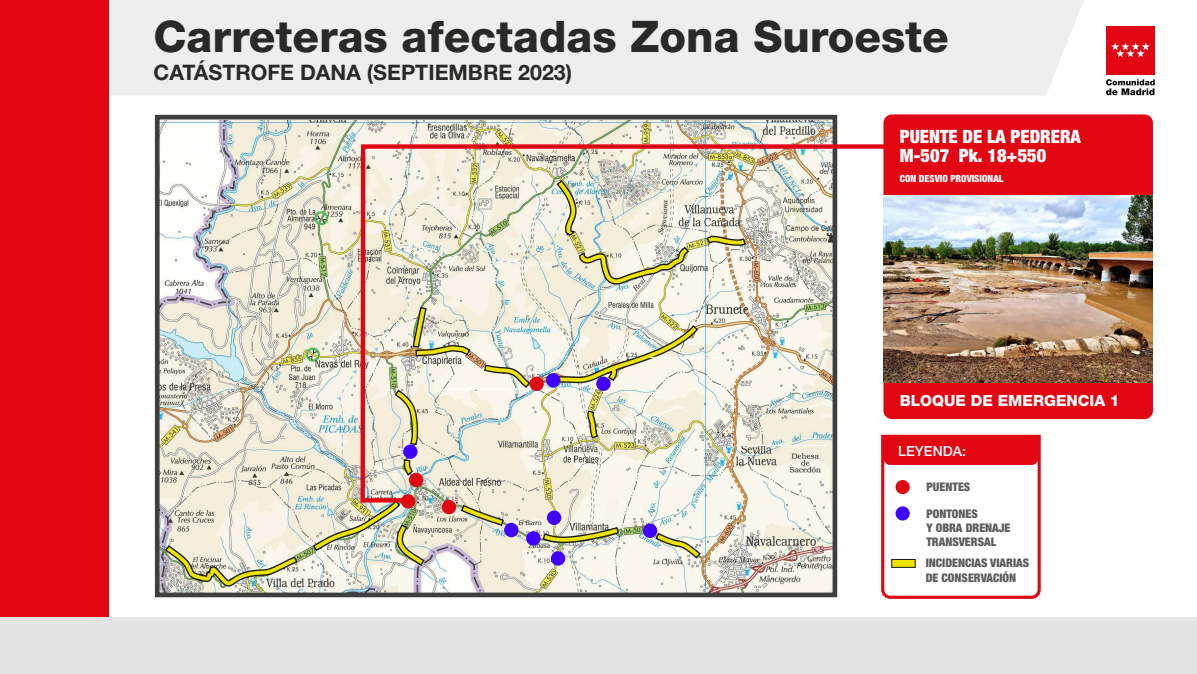
<style>
.page{position:relative;width:1197px;height:674px;background:#fff}
.page>*{position:absolute;margin:0;border:0;box-sizing:border-box;transform-origin:0 0}
.t1{font:800 43.6px "Helvetica Neue LT Std";color:#292928}
.t2{font:700 21.36px "Helvetica Neue LT Std";color:#292928}
.t3{font:900 condensed 18.4px/19.6px "Helvetica Neue LT Std";color:#fff}
.t4{font:800 15.32px "Helvetica Neue LT Std";color:#fff}
.t5{font:500 13.88px "Helvetica Neue LT Std";color:#fff}
.t6{font:900 condensed 11.88px/14.3px "Helvetica Neue LT Std";color:#5d5d5d}
.t7{font:900 condensed 9.8px "Helvetica Neue LT Std";color:#fff}
</style>
<div class="page">
<div style="left:109px;top:0;width:974px;height:95px;background:#eee"></div>
<div style="left:0;top:0;width:109px;height:673px;background:#e20512"></div>
<div style="left:0;top:617px;width:1196px;height:56px;background:#e5e5e5"></div>
<div style="left:1105px;top:26px;width:49px;height:49px;background:#e20512"></div>
<svg style="left:1111px;top:42px;width:38px;height:15px"></svg>
<svg style="left:1106px;top:79px;width:48px;height:16px"></svg>
<div style="left:883px;top:114px;width:269px;height:305px;background:#e20512;border-radius:8px"></div>
<img style="left:896px;top:196px;width:256px;height:187px">
<img style="left:161px;top:121px;width:670px;height:470px">
<img style="left:164px;top:544px;width:134px;height:45px">
<svg style="left:541px;top:526px;width:78px;height:17px"></svg>
<svg style="left:460px;top:504px;width:45px;height:23px"></svg>
<svg style="left:654px;top:532px;width:47px;height:27px"></svg>
<img style="left:311px;top:499px;width:114px;height:67px">
<div style="left:155px;top:115px;width:682px;height:482px;border:5px solid #3f3f3f"></div>
<div style="left:642px;top:523px;width:15px;height:15px;background:#3f00ff;border-radius:50%"></div>
<div style="left:526px;top:531px;width:14px;height:14px;background:#3f00ff;border-radius:50%"></div>
<div style="left:547px;top:510px;width:14px;height:15px;background:#3f00ff;border-radius:50%"></div>
<div style="left:550px;top:551px;width:15px;height:14px;background:#3f00ff;border-radius:50%"></div>
<div style="left:504px;top:523px;width:14px;height:14px;background:#3f00ff;border-radius:50%"></div>
<div style="left:401px;top:494px;width:14px;height:14px;background:#e20512;border-radius:50%"></div>
<div style="left:442px;top:500px;width:14px;height:14px;background:#e20512;border-radius:50%"></div>
<img style="left:358px;top:142px;width:538px;height:362px">
<svg style="left:879px;top:433px;width:162px;height:166px"></svg>
<div style="left:891px;top:559px;width:24px;height:9px;background:#ece300;border:1px solid #1c1c1b"></div>
<h1 class="t1" style="left:153px;top:11px;width:796px">Carreteras afectadas Zona Suroeste</h1>
<h2 class="t2" style="left:153px;top:59px;width:420px">CATÁSTROFE DANA (SEPTIEMBRE 2023)</h2>
<h3 class="t3" style="left:899px;top:126px;width:182px">PUENTE DE LA PEDRERA<br>M-507 Pk. 18+550</h3>
<p class="t7" style="left:899px;top:172px;width:105px">CON DESVIO PROVISIONAL</p>
<p class="t4" style="left:899px;top:391px;width:221px">BLOQUE DE EMERGENCIA 1</p>
<p class="t5" style="left:898px;top:442px;width:69px">LEYENDA:</p>
<p class="t6" style="left:926px;top:479px;width:45px">PUENTES</p>
<p class="t6" style="left:926px;top:506px;width:86px">PONTONES<br>Y OBRA DRENAJE<br>TRANSVERSAL</p>
<p class="t6" style="left:925px;top:556px;width:105px">INCIDENCIAS VIARIAS<br>DE CONSERVACIÓN</p>
</div>
